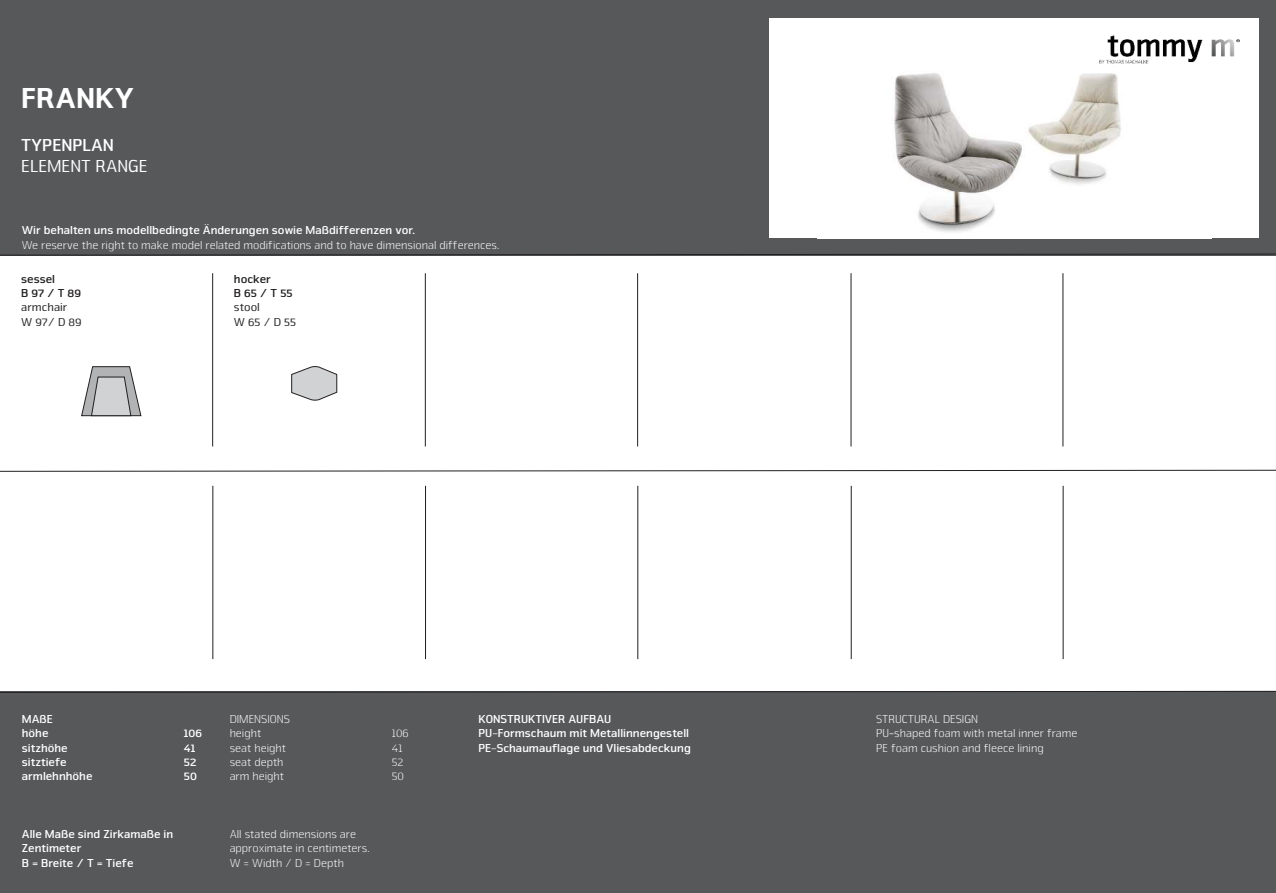
<style>
.page{position:relative;width:1276px;height:893px;background:#fff}
.page>*{position:absolute;margin:0;border:0;box-sizing:border-box;transform-origin:0 0}
.t1{font:900 30px "Nuri CE";color:#fff}
.t2{font:18px "Nuri CE";color:#fff}
.t3{font:700 18px "Nuri CE";color:#fff}
.t4{font:300 12px/14.4px "Nuri CE";color:#fff}
.t5{font:700 12px/14.4px "Nuri CE";color:#fff}
.t6{font:12px/14.4px "Nuri CE";color:#221f1f}
.t7{font:700 12px/14.4px "Nuri CE";color:#221f1f}
</style>
<div class="page">
<div style="left:0;top:692px;width:1276px;height:201px;background:#57585a"></div>
<div style="left:0;top:0;width:1276px;height:255px;background:#57585a"></div>
<svg style="left:81px;top:366px;width:61px;height:50px"></svg>
<svg style="left:291px;top:366px;width:47px;height:35px"></svg>
<svg style="left:0;top:253px;width:1276px;height:3px"></svg>
<svg style="left:0;top:469px;width:1276px;height:3px"></svg>
<svg style="left:0;top:691px;width:1276px;height:2px"></svg>
<hr style="left:212px;top:273px;width:1px;height:173px;background:#221f1f">
<hr style="left:425px;top:273px;width:1px;height:173px;background:#221f1f">
<hr style="left:637px;top:273px;width:1px;height:173px;background:#221f1f">
<hr style="left:850px;top:273px;width:1px;height:173px;background:#221f1f">
<hr style="left:1062px;top:273px;width:1px;height:173px;background:#221f1f">
<hr style="left:212px;top:486px;width:1px;height:173px;background:#221f1f">
<hr style="left:425px;top:486px;width:1px;height:173px;background:#221f1f">
<hr style="left:637px;top:486px;width:1px;height:173px;background:#221f1f">
<hr style="left:851px;top:486px;width:1px;height:173px;background:#221f1f">
<hr style="left:1062px;top:486px;width:1px;height:173px;background:#221f1f">
<div style="left:770px;top:18px;width:489px;height:220px;background:#fff"></div>
<img style="left:893px;top:73px;width:228px;height:159px">
<img style="left:1099px;top:35px;width:140px;height:29px">
<h1 class="t1" style="left:21px;top:80px;width:114px">FRANKY</h1>
<h2 class="t3" style="left:21px;top:136px;width:94px">TYPENPLAN</h2>
<h2 class="t2" style="left:21px;top:156px;width:128px">ELEMENT RANGE</h2>
<p class="t5" style="left:22px;top:223px;width:395px">Wir behalten uns modellbedingte Änderungen sowie Maßdifferenzen vor.</p>
<p class="t4" style="left:22px;top:239px;width:479px">We reserve the right to make model related modifications and to have dimensional differences.</p>
<p class="t7" style="left:21px;top:272px;width:61px">sessel<br>B 97 / T 89</p>
<p class="t6" style="left:21px;top:300px;width:62px">armchair<br>W 97/ D 89</p>
<p class="t7" style="left:234px;top:272px;width:60px">hocker<br>B 65 / T 55</p>
<p class="t6" style="left:234px;top:300px;width:64px">stool<br>W 65 / D 55</p>
<p class="t5" style="left:22px;top:712px;width:32px">MAßE höhe</p>
<p class="t5" style="left:184px;top:726px;width:20px">106</p>
<p class="t4" style="left:230px;top:713px;width:62px">DIMENSIONS height</p>
<p class="t4" style="left:392px;top:727px;width:18px">106</p>
<p class="t5" style="left:22px;top:741px;width:47px">sitzhöhe</p>
<p class="t5" style="left:184px;top:741px;width:13px">41</p>
<p class="t5" style="left:22px;top:755px;width:46px">sitztiefe</p>
<p class="t5" style="left:184px;top:755px;width:14px">52</p>
<p class="t5" style="left:22px;top:769px;width:72px">armlehnhöhe</p>
<p class="t5" style="left:184px;top:769px;width:15px">50</p>
<p class="t4" style="left:230px;top:741px;width:58px">seat height</p>
<p class="t4" style="left:392px;top:741px;width:12px">41</p>
<p class="t4" style="left:230px;top:756px;width:55px">seat depth</p>
<p class="t4" style="left:392px;top:756px;width:13px">52</p>
<p class="t4" style="left:230px;top:770px;width:56px">arm height</p>
<p class="t4" style="left:392px;top:770px;width:14px">50</p>
<p class="t5" style="left:478px;top:712px;width:214px">KONSTRUKTIVER AUFBAU<br>PU-Formschaum mit Metallinnengestell<br>PE-Schaumauflage und Vliesabdeckung</p>
<p class="t4" style="left:876px;top:713px;width:203px">STRUCTURAL DESIGN<br>PU-shaped foam with metal inner frame<br>PE foam cushion and fleece lining</p>
<p class="t5" style="left:22px;top:827px;width:153px">Alle Maße sind Zirkamaße in<br>Zentimeter<br>B = Breite / T = Tiefe</p>
<p class="t4" style="left:230px;top:828px;width:141px">All stated dimensions are approximate in centimeters.<br>W = Width / D = Depth</p>
</div>
